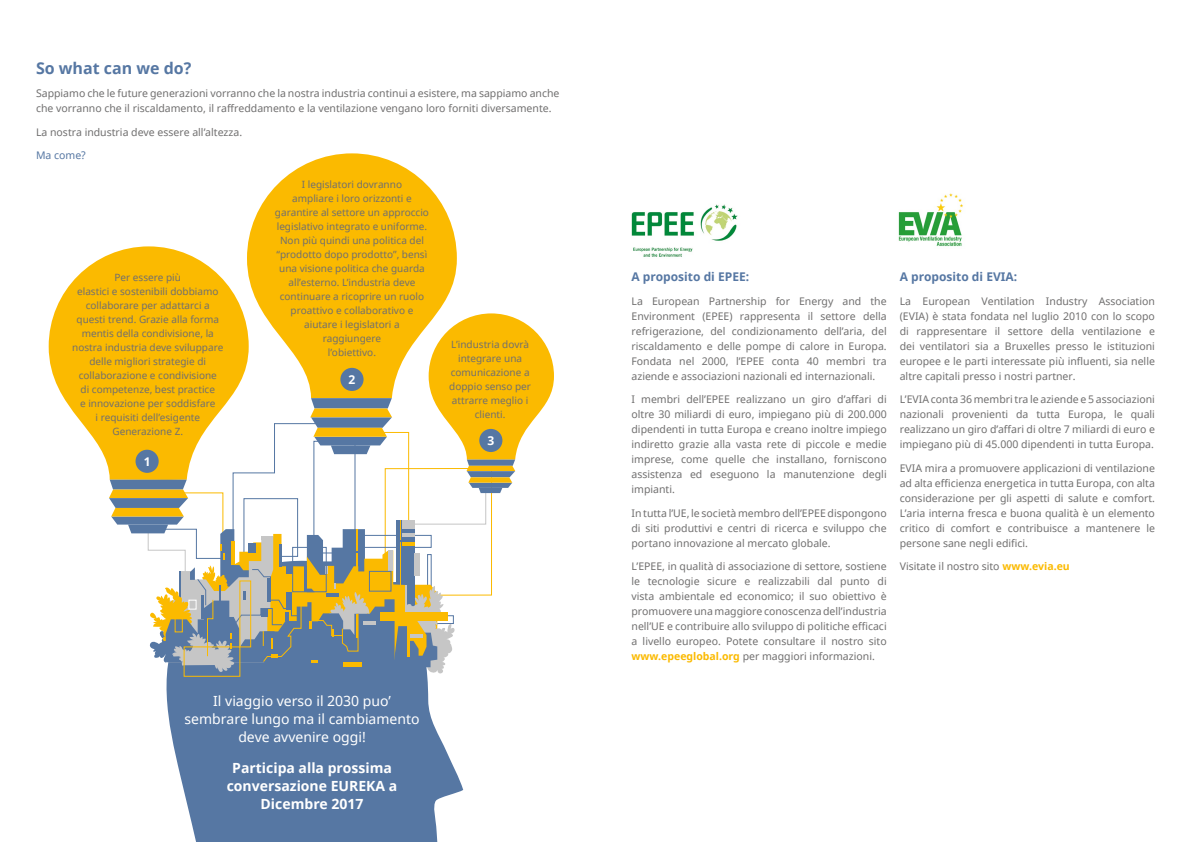
<style>
.page{position:relative;width:1191px;height:842px;background:#fff}
.page>*{position:absolute;margin:0;border:0;box-sizing:border-box;transform-origin:0 0}
.t1{font:700 16px "Noto Sans";color:#5677a3}
.t2{font:14px/18px "Noto Sans";color:#fff;text-align:center}
.t3{font:700 14px/18px "Noto Sans";color:#fff;text-align:center}
.t4{font:700 12px "Noto Sans";color:#5677a3}
.t5{font:700 12px "Noto Sans";color:#fff}
.t6{font:10.5px/15px "Noto Sans";color:#706f6f;text-align:justify}
.t7{font:10.5px "Noto Sans";color:#5677a3}
.t8{font:10px/14px "Noto Sans";color:#706f6f;text-align:center}
.s1{font-weight:700;color:#fbba00}
</style>
<div class="page">
<svg style="left:247px;top:153px;width:210px;height:160px;fill:#fbba00"></svg>
<svg style="left:49px;top:246px;width:200px;height:226px;fill:#fbba00"></svg>
<svg style="left:166px;top:677px;width:297px;height:165px;background:#6a87ad"></svg>
<svg style="left:109px;top:313px;width:445px;height:364px"></svg>
<div style="left:135px;top:450px;width:24px;height:23px;background:#5677a3;border-radius:50%"></div>
<div style="left:340px;top:368px;width:23px;height:23px;background:#5677a3;border-radius:50%"></div>
<div style="left:479px;top:429px;width:23px;height:23px;background:#5677a3;border-radius:50%"></div>
<img style="left:898px;top:193px;width:65px;height:54px">
<img style="left:631px;top:204px;width:107px;height:53px">
<h1 class="t1" style="left:36px;top:57px;width:157px">So what can we do?</h1>
<p class="t6" style="left:36px;top:86px;width:525px">Sappiamo che le future generazioni vorranno che la nostra industria continui a esistere, ma sappiamo anche che vorranno che il riscaldamento, il raffreddamento e la ventilazione vengano loro forniti diversamente.</p>
<p class="t6" style="left:36px;top:124px;width:208px">La nostra industria deve essere all’altezza.</p>
<p class="t7" style="left:36px;top:148px;width:51px">Ma come?</p>
<p class="t8" style="left:72px;top:270px;width:153px">Per essere più<br>elastici e sostenibili dobbiamo collaborare per adattarci a questi trend. Grazie alla forma mentis della condivisione, la nostra industria deve sviluppare delle migliori strategie di collaborazione e condivisione<br>di competenze, best practice<br>e innovazione per soddisfare<br>i requisiti dell’esigente<br>Generazione Z.</p>
<p class="t5" style="left:144px;top:453px;width:8px">1</p>
<p class="t8" style="left:275px;top:177px;width:155px">I legislatori dovranno<br>ampliare i loro orizzonti e garantire al settore un approccio legislativo integrato e uniforme.<br>Non più quindi una politica del “prodotto dopo prodotto”, bensì una visione politica che guarda all’esterno. L’industria deve continuare a ricoprire un ruolo proattivo e collaborativo e aiutare i legislatori a raggiungere<br>l’obiettivo.</p>
<p class="t5" style="left:348px;top:371px;width:8px">2</p>
<p class="t8" style="left:449px;top:337px;width:83px">L’industria dovrà integrare una comunicazione a doppio senso per attrarre meglio i clienti.</p>
<p class="t5" style="left:487px;top:432px;width:8px">3</p>
<h2 class="t2" style="left:185px;top:691px;width:236px">Il viaggio verso il 2030 puo’ sembrare lungo ma il cambiamento deve avvenire oggi!</h2>
<h2 class="t3" style="left:227px;top:759px;width:172px">Participa alla prossima conversazione EUREKA a<br>Dicembre 2017</h2>
<p class="t4" style="left:631px;top:268px;width:119px">A proposito di EPEE:</p>
<p class="t6" style="left:631px;top:293px;width:257px">La European Partnership for Energy and the Environment (EPEE) rappresenta il settore della refrigerazione, del condizionamento dell’aria, del riscaldamento e delle pompe di calore in Europa.<br>Fondata nel 2000, l’EPEE conta 40 membri tra aziende e associazioni nazionali ed internazionali.</p>
<p class="t6" style="left:631px;top:391px;width:257px">I membri dell’EPEE realizzano un giro d’affari di oltre 30 miliardi di euro, impiegano più di 200.000 dipendenti in tutta Europa e creano inoltre impiego indiretto grazie alla vasta rete di piccole e medie imprese, come quelle che installano, forniscono assistenza ed eseguono la manutenzione degli impianti.</p>
<p class="t6" style="left:631px;top:505px;width:257px">In tutta l’UE, le società membro dell’EPEE dispongono di siti produttivi e centri di ricerca e sviluppo che portano innovazione al mercato globale.</p>
<p class="t6" style="left:631px;top:558px;width:257px">L’EPEE, in qualità di associazione di settore, sostiene le tecnologie sicure e realizzabili dal punto di vista ambientale ed economico; il suo obiettivo è promuovere una maggiore conoscenza dell’industria nell’UE e contribuire allo sviluppo di politiche efficaci a livello europeo. Potete consultare il nostro sito <span class="s1">www.epeeglobal.org</span> per maggiori informazioni.</p>
<p class="t4" style="left:899px;top:268px;width:119px">A proposito di EVIA:</p>
<p class="t6" style="left:899px;top:293px;width:257px">La European Ventilation Industry Association (EVIA) è stata fondata nel luglio 2010 con lo scopo di rappresentare il settore della ventilazione e dei ventilatori sia a Bruxelles presso le istituzioni europee e le parti interessate più influenti, sia nelle altre capitali presso i nostri partner.</p>
<p class="t6" style="left:899px;top:391px;width:257px">L’EVIA conta 36 membri tra le aziende e 5 associazioni nazionali provenienti da tutta Europa, le quali realizzano un giro d’affari di oltre 7 miliardi di euro e impiegano più di 45.000 dipendenti in tutta Europa.</p>
<p class="t6" style="left:899px;top:460px;width:257px">EVIA mira a promuovere applicazioni di ventilazione ad alta efficienza energetica in tutta Europa, con alta considerazione per gli aspetti di salute e comfort.<br>L’aria interna fresca e buona qualità è un elemento critico di comfort e contribuisce a mantenere le persone sane negli edifici.</p>
<p class="t6" style="left:899px;top:558px;width:172px">Visitate il nostro sito <span class="s1">www.evia.eu</span></p>
</div>
